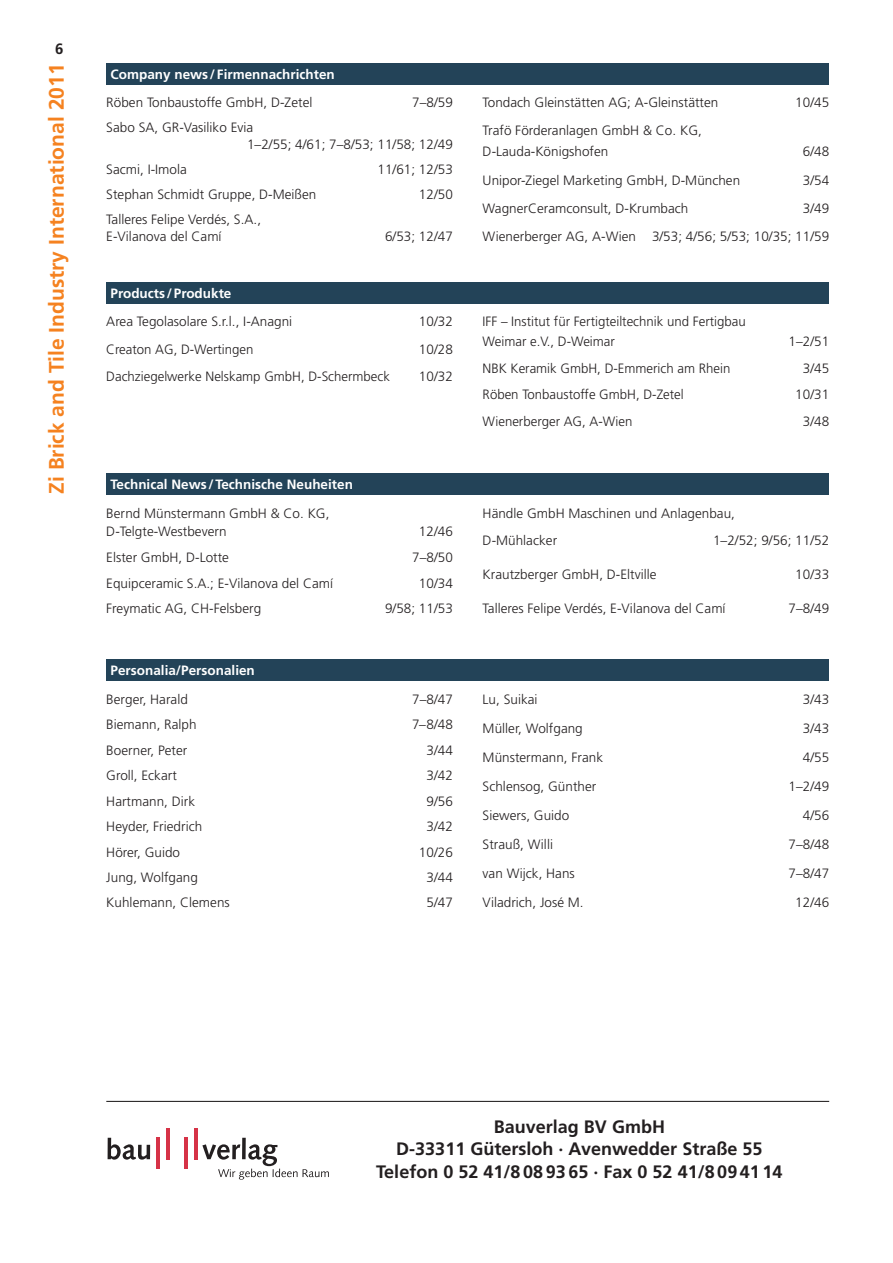
<style>
.page{position:relative;width:893px;height:1263px;background:#fff}
.page>*{position:absolute;margin:0;border:0;box-sizing:border-box;transform-origin:0 0}
.t1{font:700 21px "Frutiger LT Std";color:#f58220}
.V_d{font:700 18px "Frutiger LT Std";color:#231f20}
.Text_d{font:300 13.5px/17.4px "Frutiger LT Std";color:#231f20}
.ZW_1{font:700 13.5px "Frutiger LT Std";color:#fff}
</style>
<div class="page">
<div style="left:106px;top:282px;width:723px;height:22px;background:#234358"></div>
<div style="left:106px;top:473px;width:723px;height:22px;background:#234358"></div>
<div style="left:106px;top:659px;width:723px;height:22px;background:#234358"></div>
<div style="left:106px;top:64px;width:723px;height:21px;background:#234358"></div>
<svg style="left:108px;top:1138px;width:42px;height:21px"></svg>
<svg style="left:242px;top:1138px;width:4px;height:6px"></svg>
<hr style="left:156px;top:1138px;width:4px;height:31px;background:#d63247">
<hr style="left:166px;top:1128px;width:4px;height:31px;background:#d63247">
<hr style="left:184px;top:1138px;width:4px;height:31px;background:#d63247">
<hr style="left:194px;top:1128px;width:4px;height:31px;background:#d63247">
<svg style="left:202px;top:1144px;width:127px;height:36px"></svg>
<hr style="left:106px;top:1101px;width:723px;height:1px;background:#231f20">
<h1 class="t1" style="left:44px;top:494px;width:431px;rotate:-90deg">Zi Brick and Tile Industry International 2011</h1>
<p class="ZW_1" style="left:111px;top:67px;width:226px">Company news / Firmennachrichten</p>
<p class="Text_d" style="left:106px;top:94px;width:208px">Röben Tonbaustoffe GmbH, D-Zetel</p>
<p class="Text_d" style="left:412px;top:94px;width:42px">7–8/59</p>
<p class="Text_d" style="left:247px;top:119px;width:207px;text-indent:-141px">Sabo SA, GR-Vasiliko Evia<br>1–2/55; 4/61; 7–8/53; 11/58; 12/49</p>
<p class="Text_d" style="left:106px;top:161px;width:82px">Sacmi, I-Imola</p>
<p class="Text_d" style="left:377px;top:161px;width:77px">11/61; 12/53</p>
<p class="Text_d" style="left:106px;top:186px;width:212px">Stephan Schmidt Gruppe, D-Meißen</p>
<p class="Text_d" style="left:419px;top:186px;width:35px">12/50</p>
<p class="Text_d" style="left:106px;top:211px;width:156px">Talleres Felipe Verdés, S.A.,<br>E-Vilanova del Camí</p>
<p class="Text_d" style="left:385px;top:228px;width:69px">6/53; 12/47</p>
<p class="ZW_1" style="left:111px;top:285px;width:122px">Products /Produkte</p>
<p class="Text_d" style="left:106px;top:313px;width:187px">Area Tegolasolare S.r.l., I-Anagni</p>
<p class="Text_d" style="left:419px;top:313px;width:35px">10/32</p>
<p class="Text_d" style="left:106px;top:341px;width:149px">Creaton AG, D-Wertingen</p>
<p class="Text_d" style="left:419px;top:341px;width:35px">10/28</p>
<p class="Text_d" style="left:106px;top:368px;width:285px">Dachziegelwerke Nelskamp GmbH, D-Schermbeck</p>
<p class="Text_d" style="left:419px;top:368px;width:35px">10/32</p>
<p class="ZW_1" style="left:111px;top:476px;width:244px">Technical News /Technische Neuheiten</p>
<p class="Text_d" style="left:106px;top:504px;width:225px;line-height:18.5px">Bernd Münstermann GmbH &amp; Co. KG,<br>D-Telgte-Westbevern</p>
<p class="Text_d" style="left:419px;top:523px;width:35px">12/46</p>
<p class="Text_d" style="left:106px;top:549px;width:124px">Elster GmbH, D-Lotte</p>
<p class="Text_d" style="left:412px;top:549px;width:42px">7–8/50</p>
<p class="Text_d" style="left:106px;top:574px;width:228px">Equipceramic S.A.; E-Vilanova del Camí</p>
<p class="Text_d" style="left:419px;top:574px;width:35px">10/34</p>
<p class="Text_d" style="left:106px;top:600px;width:156px">Freymatic AG, CH-Felsberg</p>
<p class="Text_d" style="left:385px;top:600px;width:69px">9/58; 11/53</p>
<p class="ZW_1" style="left:111px;top:662px;width:146px">Personalia/Personalien</p>
<p class="Text_d" style="left:106px;top:690px;width:83px">Berger, Harald</p>
<p class="Text_d" style="left:412px;top:690px;width:42px">7–8/47</p>
<p class="Text_d" style="left:106px;top:716px;width:92px">Biemann, Ralph</p>
<p class="Text_d" style="left:412px;top:716px;width:42px">7–8/48</p>
<p class="Text_d" style="left:106px;top:741px;width:83px">Boerner, Peter</p>
<p class="Text_d" style="left:426px;top:741px;width:28px">3/44</p>
<p class="Text_d" style="left:106px;top:767px;width:72px">Groll, Eckart</p>
<p class="Text_d" style="left:426px;top:767px;width:28px">3/42</p>
<p class="Text_d" style="left:106px;top:792px;width:90px">Hartmann, Dirk</p>
<p class="Text_d" style="left:426px;top:792px;width:28px">9/56</p>
<p class="Text_d" style="left:106px;top:818px;width:97px">Heyder, Friedrich</p>
<p class="Text_d" style="left:426px;top:818px;width:28px">3/42</p>
<p class="Text_d" style="left:106px;top:843px;width:75px">Hörer, Guido</p>
<p class="Text_d" style="left:419px;top:843px;width:35px">10/26</p>
<p class="Text_d" style="left:106px;top:869px;width:93px">Jung, Wolfgang</p>
<p class="Text_d" style="left:426px;top:869px;width:28px">3/44</p>
<p class="Text_d" style="left:106px;top:894px;width:125px">Kuhlemann, Clemens</p>
<p class="Text_d" style="left:426px;top:894px;width:28px">5/47</p>
<p class="Text_d" style="left:483px;top:94px;width:237px">Tondach Gleinstätten AG; A-Gleinstätten</p>
<p class="Text_d" style="left:795px;top:94px;width:35px">10/45</p>
<p class="Text_d" style="left:483px;top:120px;width:221px;line-height:21px">Trafö Förderanlagen GmbH &amp; Co. KG,<br>D-Lauda-Königshofen</p>
<p class="Text_d" style="left:803px;top:143px;width:28px">6/48</p>
<p class="Text_d" style="left:483px;top:171px;width:259px">Unipor-Ziegel Marketing GmbH, D-München</p>
<p class="Text_d" style="left:803px;top:171px;width:28px">3/54</p>
<p class="Text_d" style="left:483px;top:200px;width:207px">WagnerCeramconsult, D-Krumbach</p>
<p class="Text_d" style="left:803px;top:200px;width:28px">3/49</p>
<p class="Text_d" style="left:483px;top:228px;width:348px">Wienerberger AG, A-Wien 3/53; 4/56; 5/53; 10/35; 11/59</p>
<p class="Text_d" style="left:483px;top:312px;width:265px;line-height:19.4px">IFF – Institut für Fertigteiltechnik und Fertigbau<br>Weimar e.V., D-Weimar</p>
<p class="Text_d" style="left:788px;top:333px;width:42px">1–2/51</p>
<p class="Text_d" style="left:483px;top:359px;width:249px">NBK Keramik GmbH, D-Emmerich am Rhein</p>
<p class="Text_d" style="left:803px;top:359px;width:28px">3/45</p>
<p class="Text_d" style="left:483px;top:386px;width:203px">Röben Tonbaustoffe GmbH, D-Zetel</p>
<p class="Text_d" style="left:795px;top:386px;width:35px">10/31</p>
<p class="Text_d" style="left:483px;top:413px;width:151px">Wienerberger AG, A-Wien</p>
<p class="Text_d" style="left:803px;top:413px;width:28px">3/48</p>
<p class="Text_d" style="left:483px;top:499px;width:254px;line-height:27px">Händle GmbH Maschinen und Anlagenbau,<br>D-Mühlacker</p>
<p class="Text_d" style="left:713px;top:531px;width:118px">1–2/52; 9/56; 11/52</p>
<p class="Text_d" style="left:483px;top:566px;width:175px">Krautzberger GmbH, D-Eltville</p>
<p class="Text_d" style="left:795px;top:566px;width:35px">10/33</p>
<p class="Text_d" style="left:483px;top:600px;width:244px">Talleres Felipe Verdés, E-Vilanova del Camí</p>
<p class="Text_d" style="left:788px;top:600px;width:42px">7–8/49</p>
<p class="Text_d" style="left:483px;top:690px;width:56px">Lu, Suikai</p>
<p class="Text_d" style="left:803px;top:690px;width:28px">3/43</p>
<p class="Text_d" style="left:483px;top:719px;width:102px">Müller, Wolfgang</p>
<p class="Text_d" style="left:803px;top:719px;width:28px">3/43</p>
<p class="Text_d" style="left:483px;top:749px;width:122px">Münstermann, Frank</p>
<p class="Text_d" style="left:803px;top:749px;width:28px">4/55</p>
<p class="Text_d" style="left:483px;top:778px;width:115px">Schlensog, Günther</p>
<p class="Text_d" style="left:788px;top:778px;width:42px">1–2/49</p>
<p class="Text_d" style="left:483px;top:807px;width:88px">Siewers, Guido</p>
<p class="Text_d" style="left:803px;top:807px;width:28px">4/56</p>
<p class="Text_d" style="left:483px;top:836px;width:72px">Strauß, Willi</p>
<p class="Text_d" style="left:788px;top:836px;width:42px">7–8/48</p>
<p class="Text_d" style="left:483px;top:865px;width:94px">van Wijck, Hans</p>
<p class="Text_d" style="left:788px;top:865px;width:42px">7–8/47</p>
<p class="Text_d" style="left:483px;top:894px;width:103px">Viladrich, José M.</p>
<p class="Text_d" style="left:795px;top:894px;width:35px">12/46</p>
<p class="V_d" style="left:494px;top:1116px;width:173px">Bauverlag BV GmbH</p>
<p class="V_d" style="left:396px;top:1139px;width:357px">D-333 11 Gütersloh · Avenwedder Straße 55</p>
<p class="V_d" style="left:376px;top:1161px;width:408px">Telefon 0 52 41/8 08 93 65 · Fax 0 52 41/8 09 41 14</p>
</div>
